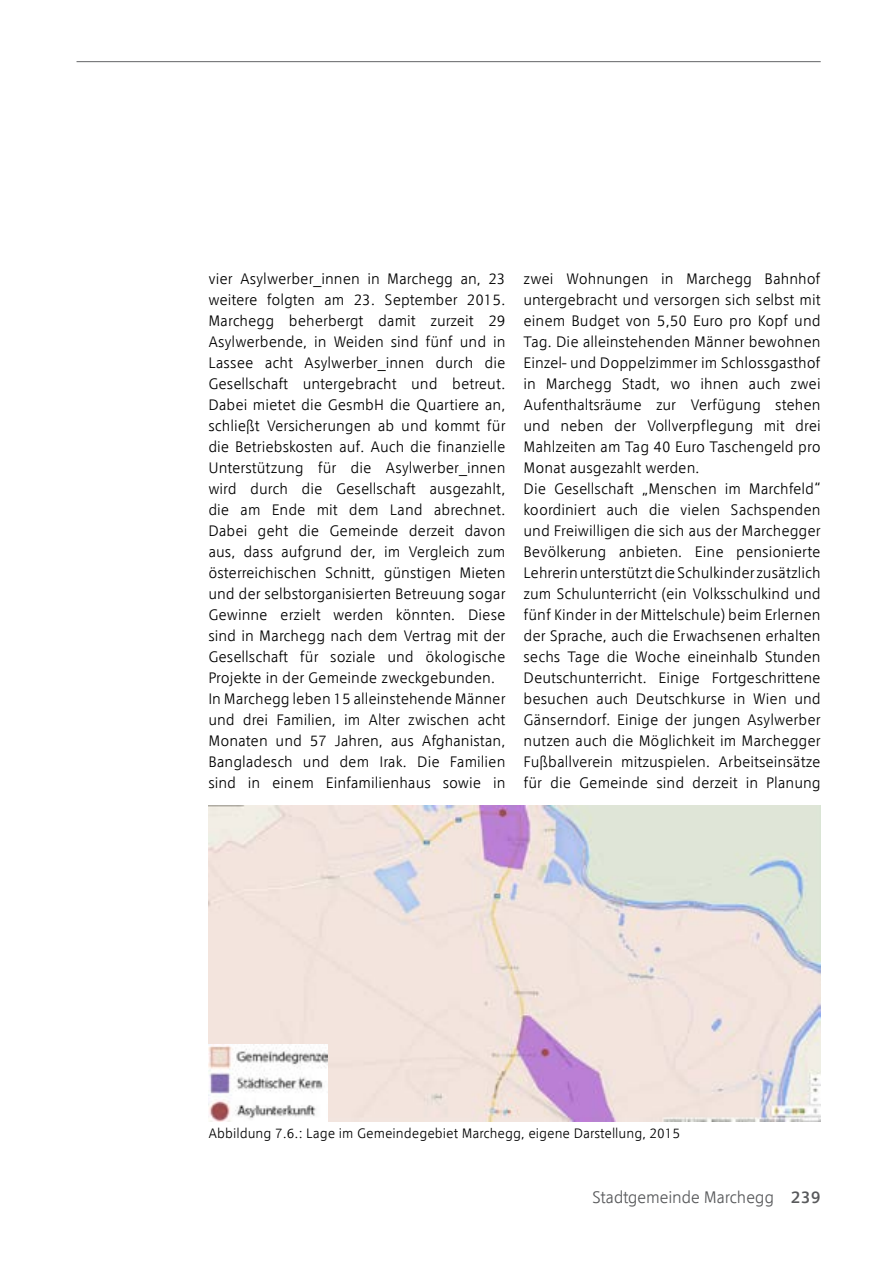
<style>
.page{position:relative;width:893px;height:1263px;background:#fff}
.page>*{position:absolute;margin:0;border:0;box-sizing:border-box;transform-origin:0 0}
.t1{font:300 16.5px "TU Text";letter-spacing:-.02em;color:#58595b}
.t2{font:300 15px/21px "TU Text";color:#000}
.t3{font:300 13.5px "TU Text";color:#000}
.s1{font-weight:400}
</style>
<div class="page">
<hr style="left:77px;top:61px;width:744px;height:1px;background:#636466">
<img style="left:208px;top:805px;width:613px;height:316px">
<img style="left:208px;top:1045px;width:119px;height:76px">
<p class="t2" style="left:208px;top:267px;width:299px">vier Asylwerber_innen in Marchegg an, 23 weitere folgten am 23. September 2015.<br>Marchegg beherbergt damit zurzeit 29<br>Asylwerbende, in Weiden sind fünf und in Lassee acht Asylwerber_innen durch die Gesellschaft untergebracht und betreut.<br>Dabei mietet die GesmbH die Quartiere an, schließt Versicherungen ab und kommt für die Betriebskosten auf. Auch die finanzielle Unterstützung für die Asylwerber_innen wird durch die Gesellschaft ausgezahlt, die am Ende mit dem Land abrechnet.<br>Dabei geht die Gemeinde derzeit davon aus, dass aufgrund der, im Vergleich zum österreichischen Schnitt, günstigen Mieten und der selbstorganisierten Betreuung sogar Gewinne erzielt werden könnten. Diese sind in Marchegg nach dem Vertrag mit der Gesellschaft für soziale und ökologische Projekte in der Gemeinde zweckgebunden.<br>In Marchegg leben 15 alleinstehende Männer und drei Familien, im Alter zwischen acht Monaten und 57 Jahren, aus Afghanistan, Bangladesch und dem Irak. Die Familien sind in einem Einfamilienhaus sowie in</p>
<p class="t2" style="left:523px;top:267px;width:299px">zwei Wohnungen in Marchegg Bahnhof untergebracht und versorgen sich selbst mit einem Budget von 5,50 Euro pro Kopf und Tag. Die alleinstehenden Männer bewohnen Einzel- und Doppelzimmer im Schlossgasthof in Marchegg Stadt, wo ihnen auch zwei Aufenthaltsräume zur Verfügung stehen und neben der Vollverpflegung mit drei Mahlzeiten am Tag 40 Euro Taschengeld pro Monat ausgezahlt werden.<br>Die Gesellschaft „Menschen im Marchfeld“ koordiniert auch die vielen Sachspenden und Freiwilligen die sich aus der Marchegger Bevölkerung anbieten. Eine pensionierte Lehrerin unterstützt die Schulkinder zusätzlich zum Schulunterricht (ein Volksschulkind und fünf Kinder in der Mittelschule) beim Erlernen der Sprache, auch die Erwachsenen erhalten sechs Tage die Woche eineinhalb Stunden Deutschunterricht. Einige Fortgeschrittene besuchen auch Deutschkurse in Wien und Gänserndorf. Einige der jungen Asylwerber nutzen auch die Möglichkeit im Marchegger Fußballverein mitzuspielen. Arbeitseinsätze für die Gemeinde sind derzeit in Planung</p>
<p class="t3" style="left:208px;top:1124px;width:473px">Abbildung 7.6.: Lage im Gemeindegebiet Marchegg, eigene Darstellung, 2015</p>
<p class="t1" style="left:592px;top:1187px;width:230px">Stadtgemeinde Marchegg <span class="s1">239</span></p>
</div>
